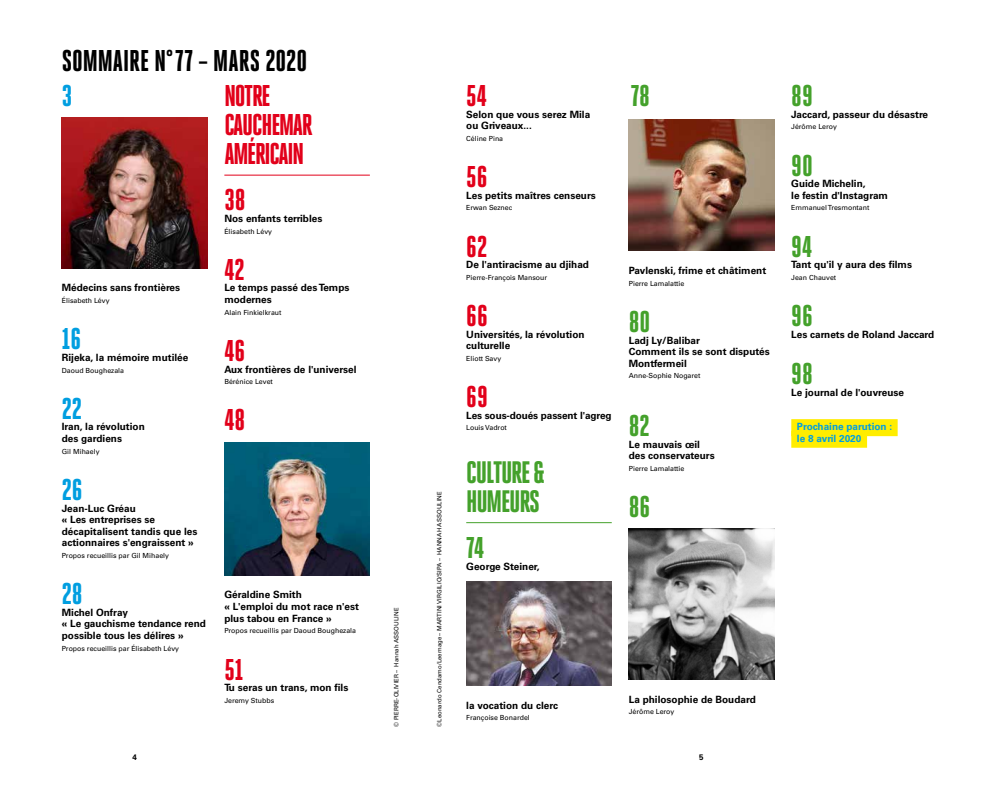
<style>
.page{position:relative;width:985px;height:794px;background:#fff}
.page>*{position:absolute;margin:0;border:0;box-sizing:border-box;transform-origin:0 0}
.t1{font:800 31px/29px "Heroic Condensed";letter-spacing:-.04em;color:#44a12b}
.t2{font:800 30px/29px "Heroic Condensed";letter-spacing:-.04em;color:#e2001a}
.t3{font:800 30px "Heroic Condensed";letter-spacing:.005em;color:#000}
.t4{font:800 30px "Heroic Condensed";color:#44a12b}
.t5{font:800 30px "Heroic Condensed";color:#009ee0}
.t6{font:700 10px/11.6px "Univers LT Std";color:#000}
.t7{font:700 10px/11.6px "Univers LT Std";color:#009ee0}
.t8{font:700 8px "Univers LT Std";color:#000}
.t9{font:7px "Univers LT Std";color:#000}
.t10{font:6px "Univers LT Std";letter-spacing:.01em;color:#000}
</style>
<div class="page">
<hr style="left:224px;top:175px;width:146px;height:1px;background:#e2001a">
<hr style="left:466px;top:522px;width:146px;height:1px;background:#44a12b">
<div style="left:791px;top:419px;width:107px;height:17px;background:#ffed00"></div>
<div style="left:791px;top:431px;width:76px;height:17px;background:#ffed00"></div>
<img style="left:224px;top:442px;width:146px;height:133px">
<img style="left:629px;top:529px;width:145px;height:150px">
<img style="left:629px;top:120px;width:145px;height:131px">
<img style="left:466px;top:581px;width:146px;height:104px">
<img style="left:62px;top:118px;width:145px;height:150px">
<h2 class="t3" style="left:62px;top:44px;width:247px">SOMMAIRE N° 77 – MARS 2020</h2>
<h2 class="t5" style="left:62px;top:79px;width:12px">3</h2>
<p class="t6" style="left:62px;top:282px;width:120px">Médecins sans frontières</p>
<p class="t9" style="left:62px;top:296px;width:49px">Élisabeth Lévy</p>
<h2 class="t5" style="left:62px;top:322px;width:21px">16</h2>
<p class="t6" style="left:62px;top:352px;width:128px">Rijeka, la mémoire mutilée</p>
<p class="t9" style="left:62px;top:366px;width:64px">Daoud Boughezala</p>
<h2 class="t5" style="left:62px;top:392px;width:22px">22</h2>
<p class="t6" style="left:62px;top:421px;width:84px">Iran, la révolution des gardiens</p>
<p class="t9" style="left:62px;top:447px;width:39px">Gil Mihaely</p>
<h2 class="t5" style="left:62px;top:473px;width:22px">26</h2>
<p class="t6" style="left:62px;top:502px;width:137px">Jean-Luc Gréau<br>« Les entreprises se décapitalisent tandis que les actionnaires s'engraissent »</p>
<p class="t9" style="left:62px;top:551px;width:109px">Propos recueillis par Gil Mihaely</p>
<h2 class="t5" style="left:62px;top:577px;width:22px">28</h2>
<p class="t6" style="left:62px;top:606px;width:146px">Michel Onfray<br>« Le gauchisme tendance rend possible tous les délires »</p>
<p class="t9" style="left:62px;top:644px;width:119px">Propos recueillis par Élisabeth Lévy</p>
<h2 class="t2" style="left:224px;top:81px;width:90px">NOTRE<br>CAUCHEMAR<br>AMÉRICAIN</h2>
<h2 class="t2" style="left:224px;top:186px;width:23px">38</h2>
<p class="t6" style="left:224px;top:213px;width:100px">Nos enfants terribles</p>
<p class="t9" style="left:224px;top:227px;width:49px">Élisabeth Lévy</p>
<h2 class="t2" style="left:224px;top:255px;width:22px">42</h2>
<p class="t6" style="left:224px;top:282px;width:127px">Le temps passé des Temps modernes</p>
<p class="t9" style="left:224px;top:308px;width:59px">Alain Finkielkraut</p>
<h2 class="t2" style="left:224px;top:336px;width:22px">46</h2>
<p class="t6" style="left:224px;top:363px;width:134px">Aux frontières de l'universel</p>
<p class="t9" style="left:224px;top:377px;width:50px">Bérénice Levet</p>
<h2 class="t2" style="left:224px;top:406px;width:22px">48</h2>
<p class="t6" style="left:224px;top:589px;width:136px">Géraldine Smith<br>« L'emploi du mot race n'est plus tabou en France »</p>
<p class="t9" style="left:224px;top:626px;width:133px">Propos recueillis par Daoud Boughezala</p>
<h2 class="t2" style="left:224px;top:655px;width:21px">51</h2>
<p class="t6" style="left:224px;top:682px;width:125px">Tu seras un trans, mon fils</p>
<p class="t9" style="left:224px;top:696px;width:51px">Jeremy Stubbs</p>
<p class="t10" style="left:393px;top:726px;width:120px;rotate:-90deg">© PIERRE-OLIVIER – Hannah ASSOULINE</p>
<p class="t10" style="left:436px;top:726px;width:237px;rotate:-90deg">©Leonardo Cendamo/Leemage – MARTINI VIRGILIO/SIPA – HANNAH ASSOULINE</p>
<h2 class="t2" style="left:466px;top:81px;width:22px">54</h2>
<p class="t6" style="left:466px;top:108px;width:125px">Selon que vous serez Mila ou Griveaux...</p>
<p class="t9" style="left:466px;top:134px;width:38px">Céline Pina</p>
<h2 class="t2" style="left:466px;top:162px;width:23px">56</h2>
<p class="t6" style="left:466px;top:189px;width:131px">Les petits maîtres censeurs</p>
<p class="t9" style="left:466px;top:204px;width:48px">Erwan Seznec</p>
<h2 class="t2" style="left:466px;top:232px;width:22px">62</h2>
<p class="t6" style="left:466px;top:259px;width:124px">De l'antiracisme au djihad</p>
<p class="t9" style="left:466px;top:273px;width:82px">Pierre-François Mansour</p>
<h2 class="t2" style="left:466px;top:301px;width:23px">66</h2>
<p class="t6" style="left:466px;top:328px;width:120px">Universités, la révolution culturelle</p>
<p class="t9" style="left:466px;top:354px;width:37px">Eliott Savy</p>
<h2 class="t2" style="left:466px;top:382px;width:23px">69</h2>
<p class="t6" style="left:466px;top:410px;width:147px">Les sous-doués passent l'agreg</p>
<p class="t9" style="left:466px;top:424px;width:42px">Louis Vadrot</p>
<h1 class="t1" style="left:466px;top:457px;width:80px">CULTURE &amp;<br>HUMEURS</h1>
<h2 class="t4" style="left:466px;top:531px;width:19px">74</h2>
<p class="t6" style="left:466px;top:560px;width:75px">George Steiner,</p>
<h2 class="t4" style="left:631px;top:79px;width:21px">78</h2>
<p class="t6" style="left:629px;top:265px;width:139px">Pavlenski, frime et châtiment</p>
<p class="t9" style="left:629px;top:279px;width:57px">Pierre Lamalattie</p>
<h2 class="t4" style="left:629px;top:305px;width:23px">80</h2>
<p class="t6" style="left:629px;top:334px;width:142px">Ladj Ly/Balibar<br>Comment ils se sont disputés<br>Montfermeil</p>
<p class="t9" style="left:629px;top:372px;width:73px">Anne-Sophie Nogaret</p>
<h2 class="t4" style="left:629px;top:409px;width:22px">82</h2>
<p class="t6" style="left:629px;top:438px;width:88px">Le mauvais œil des conservateurs</p>
<p class="t9" style="left:629px;top:464px;width:57px">Pierre Lamalattie</p>
<h2 class="t4" style="left:629px;top:490px;width:23px">86</h2>
<p class="t6" style="left:466px;top:699px;width:93px">la vocation du clerc</p>
<p class="t9" style="left:466px;top:713px;width:65px">Françoise Bonardel</p>
<p class="t6" style="left:629px;top:693px;width:129px">La philosophie de Boudard</p>
<p class="t9" style="left:629px;top:707px;width:47px">Jérôme Leroy</p>
<p class="t8" style="left:132px;top:752px;width:6px">4</p>
<p class="t8" style="left:699px;top:752px;width:6px">5</p>
<h2 class="t4" style="left:791px;top:79px;width:23px">89</h2>
<p class="t6" style="left:791px;top:108px;width:138px">Jaccard, passeur du désastre</p>
<p class="t9" style="left:791px;top:123px;width:47px">Jérôme Leroy</p>
<h2 class="t4" style="left:791px;top:149px;width:23px">90</h2>
<p class="t6" style="left:791px;top:178px;width:98px">Guide Michelin,<br>le festin d'Instagram</p>
<p class="t9" style="left:791px;top:204px;width:80px">Emmanuel Tresmontant</p>
<h2 class="t4" style="left:791px;top:230px;width:22px">94</h2>
<p class="t6" style="left:791px;top:259px;width:122px">Tant qu'il y aura des films</p>
<p class="t9" style="left:791px;top:273px;width:46px">Jean Chauvet</p>
<h2 class="t4" style="left:791px;top:299px;width:23px">96</h2>
<p class="t6" style="left:791px;top:328px;width:145px">Les carnets de Roland Jaccard</p>
<h2 class="t4" style="left:791px;top:357px;width:23px">98</h2>
<p class="t6" style="left:791px;top:386px;width:114px">Le journal de l'ouvreuse</p>
<p class="t7" style="left:797px;top:421px;width:97px">Prochaine parution : le 8 avril 2020</p>
</div>
